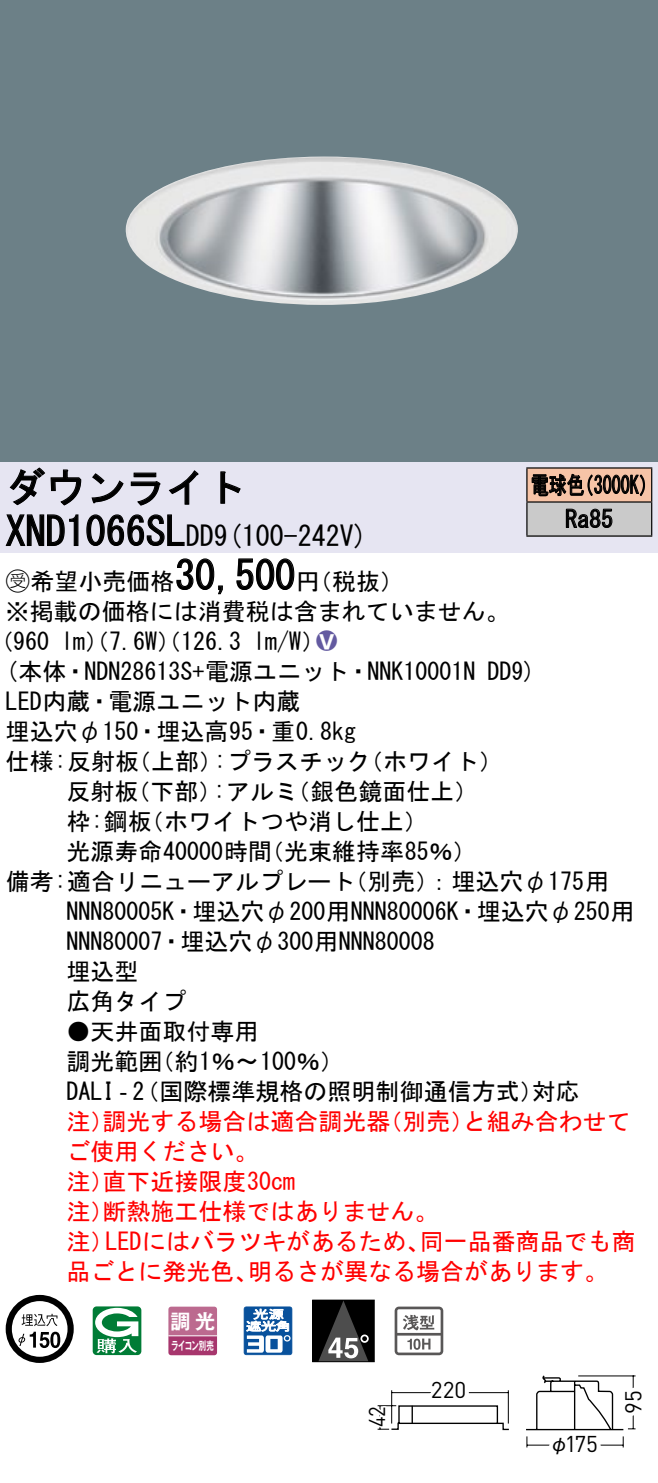
<style>
.page{position:relative;width:658px;height:1483px;background:#fff}
.page>*{position:absolute;margin:0;border:0;box-sizing:border-box;transform-origin:0 0}
.t1{font:40px "MS Gothic";color:#000}
.t2{font:28px "MS Gothic";color:#000}
.t3{font:24px/30px "MS Gothic";color:#000}
.t4{font:24px/30px "MS Gothic";color:#f00}
.t5{font:24px/34px "MS Gothic";color:#000;scale:.75 1}
.t6{font:24px "Ford Classification 1";color:#635aa0}
.t7{font:22.8px "DINOT";letter-spacing:-.005em;color:#000}
.t8{font:22.8px "DINOT";letter-spacing:-.005em;color:#000;scale:.9 1}
.t9{font:20px "Gothic MB101 Pro De Bold 90 pv RKSJ H";color:#fff}
.t10{font:20px "Gothic BBB Pro Medium 90 pv RKSJ H";color:#000}
.t11{font:11.6px "Gothic MB101 Pro De Bold 90 pv RKSJ H";letter-spacing:-.05em;color:#fff;scale:.65 1}
.s1{font-size:28px}
.s2{font-family:"Ford Classification 1"}
.s3{color:#fff}
</style>
<div class="page">
<div style="left:0;top:0;width:658px;height:462px;background:#6c8087"></div>
<img style="left:125px;top:157px;width:393px;height:148px">
<div style="left:0;top:462px;width:658px;height:90px;background:#e6e5f2"></div>
<svg style="left:9px;top:467px;width:73px;height:39px"></svg>
<svg style="left:91px;top:473px;width:33px;height:30px"></svg>
<svg style="left:130px;top:472px;width:30px;height:34px"></svg>
<svg style="left:168px;top:470px;width:30px;height:35px"></svg>
<svg style="left:220px;top:471px;width:21px;height:33px"></svg>
<svg style="left:5px;top:514px;width:74px;height:32px"></svg>
<svg style="left:86px;top:514px;width:99px;height:32px"></svg>
<svg style="left:176px;top:558px;width:47px;height:37px"></svg>
<svg style="left:236px;top:558px;width:59px;height:32px"></svg>
<svg style="left:6px;top:1295px;width:68px;height:68px"></svg>
<svg style="left:50px;top:1331px;width:10px;height:17px"></svg>
<svg style="left:93px;top:1306px;width:48px;height:49px"></svg>
<svg style="left:168px;top:1306px;width:49px;height:49px;background:#b55a85"></svg>
<hr style="left:168px;top:1335px;width:49px;height:1px;background:#fff">
<svg style="left:244px;top:1306px;width:48px;height:49px"></svg>
<div style="left:312px;top:1299px;width:62px;height:63px;border:1px solid #000"></div>
<div style="left:312px;top:1300px;width:62px;height:61px;background:#000"></div>
<svg style="left:318px;top:1301px;width:50px;height:60px"></svg>
<svg style="left:394px;top:1306px;width:49px;height:49px"></svg>
<div style="left:527px;top:468px;width:124px;height:34px;background:#f7c4a7"></div>
<div style="left:527px;top:502px;width:124px;height:34px;background:#cacaca"></div>
<hr style="left:526px;top:467px;width:126px;height:2px;background:#000">
<hr style="left:526px;top:468px;width:1px;height:33px;background:#000">
<hr style="left:651px;top:468px;width:1px;height:33px;background:#000">
<hr style="left:526px;top:501px;width:126px;height:2px;background:#000">
<hr style="left:526px;top:502px;width:1px;height:33px;background:#000">
<hr style="left:651px;top:502px;width:1px;height:33px;background:#000">
<hr style="left:526px;top:535px;width:126px;height:2px;background:#000">
<svg style="left:531px;top:473px;width:114px;height:24px"></svg>
<svg style="left:565px;top:508px;width:47px;height:20px"></svg>
<svg style="left:526px;top:1375px;width:110px;height:73px"></svg>
<svg style="left:377px;top:1390px;width:132px;height:40px"></svg>
<h1 class="t1" style="left:6px;top:467px;width:242px">ダウンライト</h1>
<p class="t2" style="left:214px;top:522px;width:155px">(9 100-242 (V</p>
<h1 class="t1" style="left:6px;top:511px;width:210px">XND1066SL<span class="s1">DD</span></h1>
<h1 class="t1" style="left:175px;top:555px;width:121px">30,500</h1>
<p class="t3" style="left:6px;top:566px;width:505px"><span class="s2">B</span>希望小売価格<br>※掲載の価格には消費税は含まれていません。</p>
<p class="t6" style="left:316px;top:629px;width:22px">2<span class="s3">8</span></p>
<p class="t3" style="left:296px;top:566px;width:109px">（円税抜(</p>
<p class="t3" style="left:253px;top:626px;width:73px">l m (W/</p>
<p class="t3" style="left:-11px;top:626px;width:62px">（960</p>
<p class="t3" style="left:61px;top:626px;width:182px">lm）（7.6 ）（W 126.3</p>
<p class="t5" style="left:565px;top:468px;width:65px;text-indent:-34px">電球色<br>Ra85</p>
<p class="t5" style="left:575px;top:468px;width:109px">（3000 (K</p>
<p class="t3" style="left:6px;top:656px;width:471px">(本体・NDN28613 +S 電源ユニット・NNK10001N</p>
<p class="t3" style="left:6px;top:686px;width:296px">LED内蔵・電源ユニット内蔵</p>
<p class="t3" style="left:6px;top:716px;width:352px">埋込穴φ150・埋込高95・重0.8kg</p>
<p class="t3" style="left:359px;top:746px;width:145px">（ホワイト(</p>
<p class="t3" style="left:487px;top:656px;width:50px">DD (9</p>
<p class="t3" style="left:214px;top:746px;width:158px">:プラスチック</p>
<p class="t3" style="left:6px;top:746px;width:135px">仕様:反射板</p>
<p class="t3" style="left:127px;top:746px;width:97px">（上部）</p>
<p class="t3" style="left:66px;top:776px;width:74px">反射板</p>
<p class="t3" style="left:126px;top:776px;width:97px">（下部）</p>
<p class="t3" style="left:213px;top:776px;width:86px">:アルミ</p>
<p class="t3" style="left:286px;top:776px;width:193px">（銀色鏡面仕上(</p>
<p class="t3" style="left:66px;top:806px;width:87px">枠:鋼板</p>
<p class="t3" style="left:140px;top:806px;width:290px">（ホワイトつや消し仕上(</p>
<p class="t3" style="left:66px;top:836px;width:207px">光源寿命40000時間</p>
<p class="t3" style="left:260px;top:836px;width:218px">（光束維持率85％(</p>
<p class="t3" style="left:66px;top:866px;width:569px;text-indent:-61px">備考:適合リニューアルプレート<br>NNN80005 ・K 埋込穴φ200用NNN80006 ・K 埋込穴φ250用<br>NNN80007・埋込穴φ300用NNN80008<br>埋込型<br>広角タイプ</p>
<p class="t3" style="left:150px;top:1016px;width:195px;text-indent:-84px">●天井面取付専用<br>（約1％〜100％(</p>
<p class="t3" style="left:343px;top:866px;width:267px">（別売：）埋込穴φ175用</p>
<p class="t3" style="left:66px;top:1046px;width:97px">調光範囲</p>
<p class="t3" style="left:66px;top:1076px;width:478px">DALI‐（2 国際標準規格の照明制御通信方式）</p>
<p class="t4" style="left:462px;top:1106px;width:169px">と組み合わせて</p>
<p class="t3" style="left:531px;top:1076px;width:49px">対応</p>
<p class="t4" style="left:102px;top:1106px;width:289px">調光する場合は適合調光器</p>
<p class="t4" style="left:378px;top:1106px;width:97px">（別売）</p>
<p class="t4" style="left:66px;top:1106px;width:49px">注）</p>
<p class="t4" style="left:66px;top:1136px;width:193px">ご使用ください。</p>
<p class="t4" style="left:102px;top:1166px;width:194px">直下近接限度30cm</p>
<p class="t4" style="left:102px;top:1166px;width:337px;text-indent:-36px">注）<br>断熱施工仕様ではありません。</p>
<p class="t4" style="left:66px;top:1196px;width:49px">注）</p>
<p class="t4" style="left:66px;top:1226px;width:49px">注）</p>
<p class="t4" style="left:105px;top:1226px;width:326px">LEDにはバラツキがあるため、</p>
<p class="t4" style="left:420px;top:1226px;width:217px">同一品番商品でも商</p>
<p class="t4" style="left:66px;top:1256px;width:193px">品ごとに発光色、</p>
<p class="t4" style="left:248px;top:1256px;width:362px">明るさが異なる場合があります。</p>
<p class="t9" style="left:171px;top:1304px;width:46px">調光</p>
<p class="t11" style="left:171px;top:1335px;width:67px">ライコン別売</p>
<p class="t8" style="left:361px;top:1426px;width:24px;rotate:-90deg">42</p>
<p class="t7" style="left:431px;top:1374px;width:37px">220</p>
<p class="t7" style="left:565px;top:1428px;width:35px">175</p>
<p class="t10" style="left:549px;top:1427px;width:21px">φ</p>
<p class="t7" style="left:617px;top:1413px;width:25px;rotate:-90deg">95</p>
</div>
